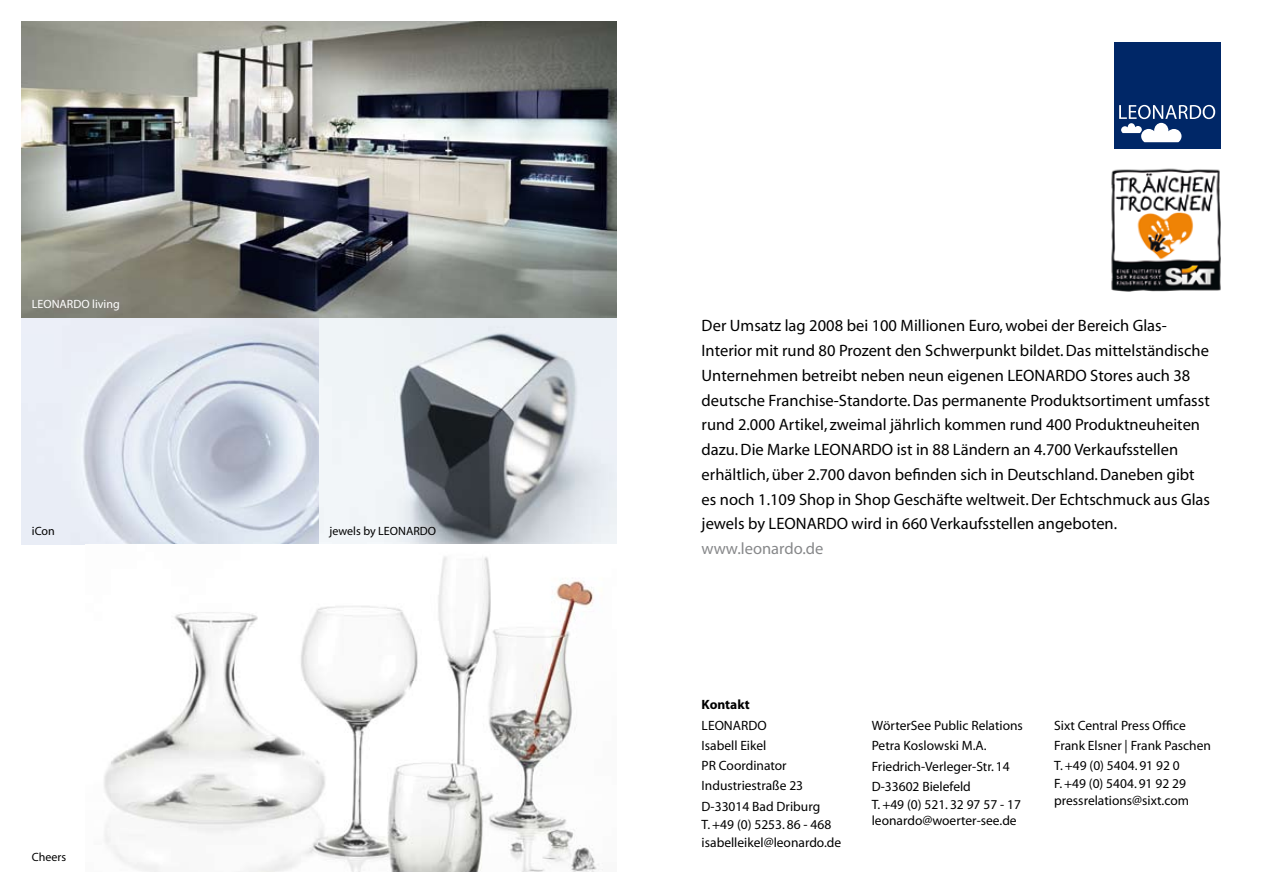
<style>
.page{position:relative;width:1263px;height:893px;background:#fff}
.page>*{position:absolute;margin:0;border:0;box-sizing:border-box;transform-origin:0 0}
.t1{font:16.5px/24.8px "Myriad";color:#000}
.t2{font:16.5px "Myriad";color:#87888a}
.t3{font:13.5px/20.2px "Myriad";color:#000}
.t4{font:700 13.5px "Myriad";color:#000}
.t5{font:12px "Myriad";color:#000}
.t6{font:12px "Myriad";color:#fff}
</style>
<div class="page">
<div style="left:1114px;top:43px;width:106px;height:106px;background:#002767"></div>
<svg style="left:1119px;top:105px;width:96px;height:37px"></svg>
<img style="left:1111px;top:168px;width:110px;height:124px">
<img style="left:21px;top:21px;width:595px;height:298px">
<img style="left:319px;top:319px;width:298px;height:225px">
<img style="left:21px;top:319px;width:298px;height:226px">
<img style="left:104px;top:556px;width:499px;height:315px">
<p class="t6" style="left:32px;top:298px;width:89px">LEONARDO living</p>
<p class="t5" style="left:32px;top:525px;width:24px">iCon</p>
<p class="t5" style="left:32px;top:851px;width:36px">Cheers</p>
<p class="t5" style="left:330px;top:525px;width:108px">jewels by LEONARDO</p>
<p class="t1" style="left:702px;top:314px;width:510px">Der Umsatz lag 2008 bei 100 Millionen Euro, wobei der Bereich Glas-Interior mit rund 80 Prozent den Schwerpunkt bildet. Das mittelständische Unternehmen betreibt neben neun eigenen LEONARDO Stores auch 38 deutsche Franchise-Standorte. Das permanente Produktsortiment umfasst rund 2.000 Artikel, zweimal jährlich kommen rund 400 Produktneuheiten dazu. Die Marke LEONARDO ist in 88 Ländern an 4.700 Verkaufsstellen erhältlich, über 2.700 davon befinden sich in Deutschland. Daneben gibt es noch 1.109 Shop in Shop Geschäfte weltweit. Der Echtschmuck aus Glas jewels by LEONARDO wird in 660 Verkaufsstellen angeboten.</p>
<p class="t2" style="left:702px;top:540px;width:123px">www.leonardo.de</p>
<p class="t4" style="left:702px;top:698px;width:49px">Kontakt</p>
<p class="t3" style="left:702px;top:715px;width:120px">LEONARDO<br>Isabell Eikel<br>PR Coordinator<br>Industriestraße 23<br>D-33014 Bad Driburg</p>
<p class="t3" style="left:702px;top:816px;width:141px;line-height:18px">T. +49 (0) 5253. 86 - 468 isabelleikel@leonardo.de</p>
<p class="t3" style="left:872px;top:716px;width:153px">WörterSee Public Relations<br>Petra Koslowski M.A.<br>Friedrich-Verleger-Str. 14<br>D-33602 Bielefeld</p>
<p class="t3" style="left:872px;top:797px;width:151px;line-height:16.5px">T. +49 (0) 521. 32 97 57 - 17 leonardo@woerter-see.de</p>
<p class="t3" style="left:1054px;top:716px;width:158px">Sixt Central Press Office<br>Frank Elsner | Frank Paschen<br>T. +49 (0) 5404. 91 92 0</p>
<p class="t3" style="left:1054px;top:776px;width:136px;line-height:16.5px">F. +49 (0) 5404. 91 92 29 pressrelations@sixt.com</p>
</div>
